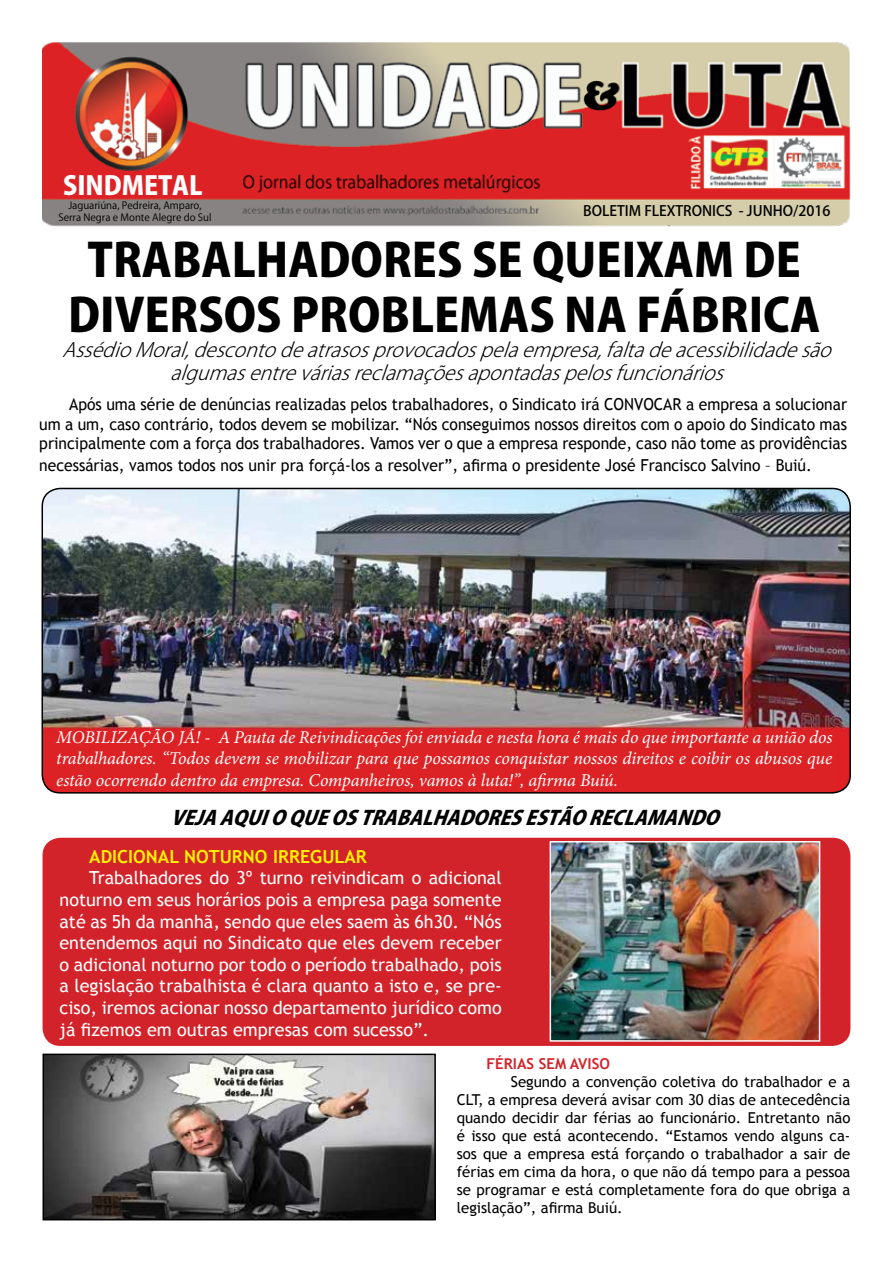
<style>
.page{position:relative;width:893px;height:1263px;background:#fff}
.page>*{position:absolute;margin:0;border:0;box-sizing:border-box;transform-origin:0 0}
.t1{font:800 45.75px/54.8px "Koz Go Pr 6 N";color:#000;text-align:center}
.t2{font:800 25.65px "Koz Go Pro";color:#fff}
.t3{font:italic 300 19.65px/23.5px "Koz Go Pr 6 N";color:#000;text-align:center}
.t4{font:italic 800 19.65px "Koz Go Pr 6 N";color:#000}
.t5{font:18px/21.6px "Trebuchet MS";color:#fff;text-align:justify}
.t6{font:italic 18px/21.6px "Minion Pro";letter-spacing:-.01em;color:#fff;text-align:justify}
.t7{font:700 18px "Trebuchet MS";color:#fff200}
.t8{font:500 17.85px "Koz Go Pro";color:#000}
.t9{font:16.5px/19.8px "Trebuchet MS";color:#000;text-align:justify;scale:.95 1}
.t10{font:15px/18px "Trebuchet MS";color:#000;text-align:justify}
.t11{font:700 15px "Trebuchet MS";color:#d2232a}
.t12{font:500 14.25px "Koz Go Pro";color:#000}
.t13{font:9.9px/12px "Koz Go Pro";color:#000;text-align:center}
</style>
<div class="page">
<div style="left:43px;top:838px;width:807px;height:208px;background:#d2232a;border-radius:18px"></div>
<img style="left:43px;top:43px;width:807px;height:184px">
<img style="left:42px;top:488px;width:808px;height:305px">
<div style="left:42px;top:488px;width:809px;height:306px;border:2px solid #000;border-radius:18px"></div>
<img style="left:553px;top:844px;width:264px;height:195px">
<div style="left:550px;top:841px;width:270px;height:201px;border:2px solid #fff"></div>
<img style="left:46px;top:1056px;width:387px;height:161px">
<div style="left:43px;top:1053px;width:393px;height:167px;border:2px solid #000"></div>
<h2 class="t2" style="left:63px;top:169px;width:141px">SINDMETAL</h2>
<p class="t13" style="left:58px;top:200px;width:155px">Jaguariúna, Pedreira, Amparo,<br>Serra Negra e Monte Alegre do Sul</p>
<p class="t12" style="left:583px;top:202px;width:249px">BOLETIM FLEXTRONICS - JUNHO/2016</p>
<p class="t8" style="left:476px;top:204px;width:279px">Boletim URGENTE - Março de 2016</p>
<h1 class="t1" style="left:68px;top:234px;width:754px">TRABALHADORES SE QUEIXAM DE<br>DIVERSOS PROBLEMAS NA FÁBRICA</h1>
<p class="t3" style="left:62px;top:338px;width:781px">AssédioMoral,descontodeatrasosprovocadospelaempresa,faltadeacessibilidadesão algumasentreváriasreclamaçõesapontadaspelosfuncionários</p>
<p class="t9" style="left:39px;top:394px;width:852px;text-indent:30px">Após uma série de denúncias realizadas pelos trabalhadores, o Sindicato irá CONVOCAR a empresa a solucionar um a um, caso contrário, todos devem se mobilizar. “Nós conseguimos nossos direitos com o apoio do Sindicato mas principalmente com a força dos trabalhadores. Vamos ver o que a empresa responde, caso não tome as providências</p>
<p class="t9" style="left:39px;top:455px;width:815px">necessárias, vamos todos nos unir pra forçá-los a resolver”, afirma o presidente José Francisco Salvino – Buiú.</p>
<p class="t6" style="left:56px;top:726px;width:778px">MOBILIZAÇÃO JÁ! - A Pauta de Reivindicações foi enviada e nesta hora é mais do que importante a união dos trabalhadores. “Todos devem se mobilizar para que possamos conquistar nossos direitos e coibir os abusos que estão ocorrendo dentro da empresa. Companheiros, vamos à luta!”, afirma Buiú.</p>
<p class="t4" style="left:171px;top:807px;width:562px">VEJAAQUIOQUEOSTRABALHADORESESTÃORECLAMANDO</p>
<p class="t7" style="left:89px;top:845px;width:279px">ADICIONAL NOTURNO IRREGULAR</p>
<p class="t5" style="left:60px;top:867px;width:444px;text-indent:30px">Trabalhadores do 3º turno reivindicam o adicional noturno em seus horários pois a empresa paga somente até as 5h da manhã, sendo que eles saem às 6h30. “Nós entendemos aqui no Sindicato que eles devem receber o adicional noturno por todo o período trabalhado, pois a legislação trabalhista é clara quanto a isto e, se pre&shy;ciso, iremos acionar nosso departamento jurídico como já fizemos em outras empresas com sucesso”.</p>
<p class="t11" style="left:486px;top:1054px;width:125px">FÉRIAS SEM AVISO</p>
<p class="t10" style="left:457px;top:1073px;width:395px;text-indent:54px">Segundo a convenção coletiva do trabalhador e a CLT, a empresa deverá avisar com 30 dias de antecedência quando decidir dar férias ao funcionário. Entretanto não é isso que está acontecendo. “Estamos vendo alguns ca&shy;sos que a empresa está forçando o trabalhador a sair de férias em cima da hora, o que não dá tempo para a pessoa se programar e está completamente fora do que obriga a legislação”, afirma Buiú.</p>
</div>
